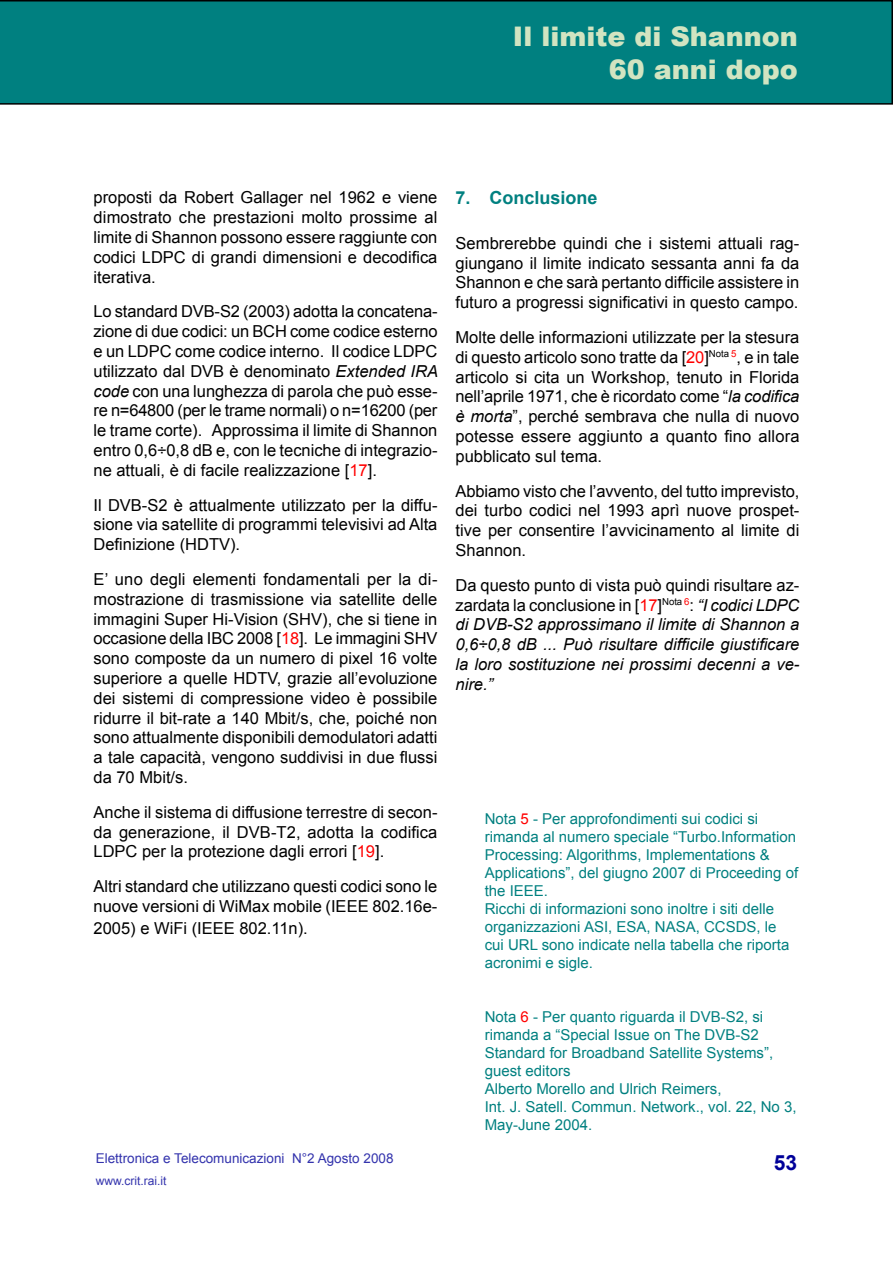
<style>
.page{position:relative;width:893px;height:1263px;background:#fff}
.page>*{position:absolute;margin:0;border:0;box-sizing:border-box;transform-origin:0 0}
.t1{font:900 27px/32.4px "Arial";color:#d2e4c1;text-align:right}
.t2{font:700 21px "Arial";color:#009}
.t3{font:700 18px "Arial";color:#008080}
.t4{font:16.5px/19.8px "Arial";color:#000;text-align:justify}
.t5{font:italic 16.5px/19.8px "Arial";color:#000;text-align:justify}
.t6{font:15px/18px "Arial";color:#008080}
.t7{font:13.5px "Arial";color:#3333ad}
.t8{font:12px "Arial";color:#3333ad}
.s1{font-style:italic}
.s2{color:#f00}
.s3{font-style:normal}
.s4{font-style:normal;color:#f00}
</style>
<div class="page">
<div style="left:0;top:0;width:893px;height:105px;background:#008080"></div>
<p class="t1" style="left:513px;top:19px;width:287px">Il limite di Shannon<br>60 anni dopo</p>
<p class="t4" style="left:94px;top:188px;width:345px">proposti da Robert Gallager nel 1962 e viene dimostrato che prestazioni molto prossime al limite di Shannon possono essere raggiunte con codici LDPC di grandi dimensioni e decodifica iterativa.</p>
<p class="t4" style="left:94px;top:302px;width:346px">Lo standard DVB-S2 (2003) adotta la concatena&shy;zione di due codici: un BCH come codice esterno e un LDPC come codice interno. Il codice LDPC utilizzato dal DVB è denominato <span class="s1">Extended IRA code</span> con una lunghezza di parola che può esse&shy;re n=64800 (per le trame normali) o n=16200 (per le trame corte). Approssima il limite di Shannon entro 0,6÷0,8 dB e, con le tecniche di integrazio&shy;ne attuali, è di facile realizzazione [<span class="s2">17</span>].</p>
<p class="t4" style="left:94px;top:495px;width:345px">Il DVB-S2 è attualmente utilizzato per la diffu&shy;sione via satellite di programmi televisivi ad Alta Definizione (HDTV).</p>
<p class="t4" style="left:94px;top:569px;width:345px">E’ uno degli elementi fondamentali per la di&shy;mostrazione di trasmissione via satellite delle immagini Super Hi-Vision (SHV), che si tiene in occasione della IBC 2008 [<span class="s2">18</span>]. Le immagini SHV sono composte da un numero di pixel 16 volte superiore a quelle HDTV, grazie all’evoluzione dei sistemi di compressione video è possibile ridurre il bit-rate a 140 Mbit/s, che, poiché non sono attualmente disponibili demodulatori adatti a tale capacità, vengono suddivisi in due flussi da 70 Mbit/s.</p>
<p class="t4" style="left:94px;top:802px;width:345px">Anche il sistema di diffusione terrestre di secon&shy;da generazione, il DVB-T2, adotta la codifica LDPC per la protezione dagli errori [<span class="s2">19</span>].</p>
<p class="t4" style="left:94px;top:877px;width:345px">Altri standard che utilizzano questi codici sono le nuove versioni di WiMax mobile (IEEE 802.16e-</p>
<p class="t4" style="left:94px;top:918px;width:216px">2005) e WiFi (IEEE 802.11n).</p>
<p class="t7" style="left:96px;top:1150px;width:299px">Elettronica e Telecomunicazioni N°2 Agosto 2008</p>
<p class="t8" style="left:96px;top:1173px;width:72px">www.crit.rai.it</p>
<p class="t3" style="left:455px;top:186px;width:144px">7. Conclusione</p>
<p class="t4" style="left:455px;top:233px;width:345px">Sembrerebbe quindi che i sistemi attuali rag&shy;giungano il limite indicato sessanta anni fa da Shannon e che sarà pertanto difficile assistere in futuro a progressi significativi in questo campo.</p>
<p class="t4" style="left:455px;top:327px;width:345px">Molte delle informazioni utilizzate per la stesura di questo articolo sono tratte da [<span class="s2">20</span>]<sup>Nota</sup> <sup>5</sup>, e in tale articolo si cita un Workshop, tenuto in Florida nell’aprile 1971, che è ricordato come “<span class="s1">la codifica è morta</span>”, perché sembrava che nulla di nuovo potesse essere aggiunto a quanto fino allora pubblicato sul tema.</p>
<p class="t4" style="left:455px;top:481px;width:346px">Abbiamo visto che l’avvento, del tutto imprevisto, dei turbo codici nel 1993 aprì nuove prospet&shy;tive per consentire l’avvicinamento al limite di Shannon.</p>
<p class="t5" style="left:455px;top:575px;width:345px"><span class="s3">Da questo punto di vista può quindi risultare az&shy;zardata la conclusione in [</span><span class="s4">17</span><span class="s3">]</span><sup>Nota</sup> <sup>6</sup><span class="s3">:</span> “I codici LDPC di DVB-S2 approssimano il limite di Shannon a 0,6÷0,8 dB ... Può risultare difficile giustificare la loro sostituzione nei prossimi decenni a ve&shy;nire.”</p>
<p class="t6" style="left:485px;top:810px;width:315px">Nota <span class="s2">5</span> - Per approfondimenti sui codici si rimanda al numero speciale “Turbo.Information Processing: Algorithms, Implementations &amp; Applications”, del giugno 2007 di Proceeding of the IEEE.<br>Ricchi di informazioni sono inoltre i siti delle organizzazioni ASI, ESA, NASA, CCSDS, le cui URL sono indicate nella tabella che riporta acronimi e sigle.</p>
<p class="t6" style="left:485px;top:1008px;width:313px">Nota <span class="s2">6</span> - Per quanto riguarda il DVB-S2, si rimanda a “Special Issue on The DVB-S2<br>Standard for Broadband Satellite Systems”, guest editors<br>Alberto Morello and Ulrich Reimers,<br>Int. J. Satell. Commun. Network., vol. 22, No 3, May-June 2004.</p>
<p class="t2" style="left:774px;top:1148px;width:25px">53</p>
</div>
